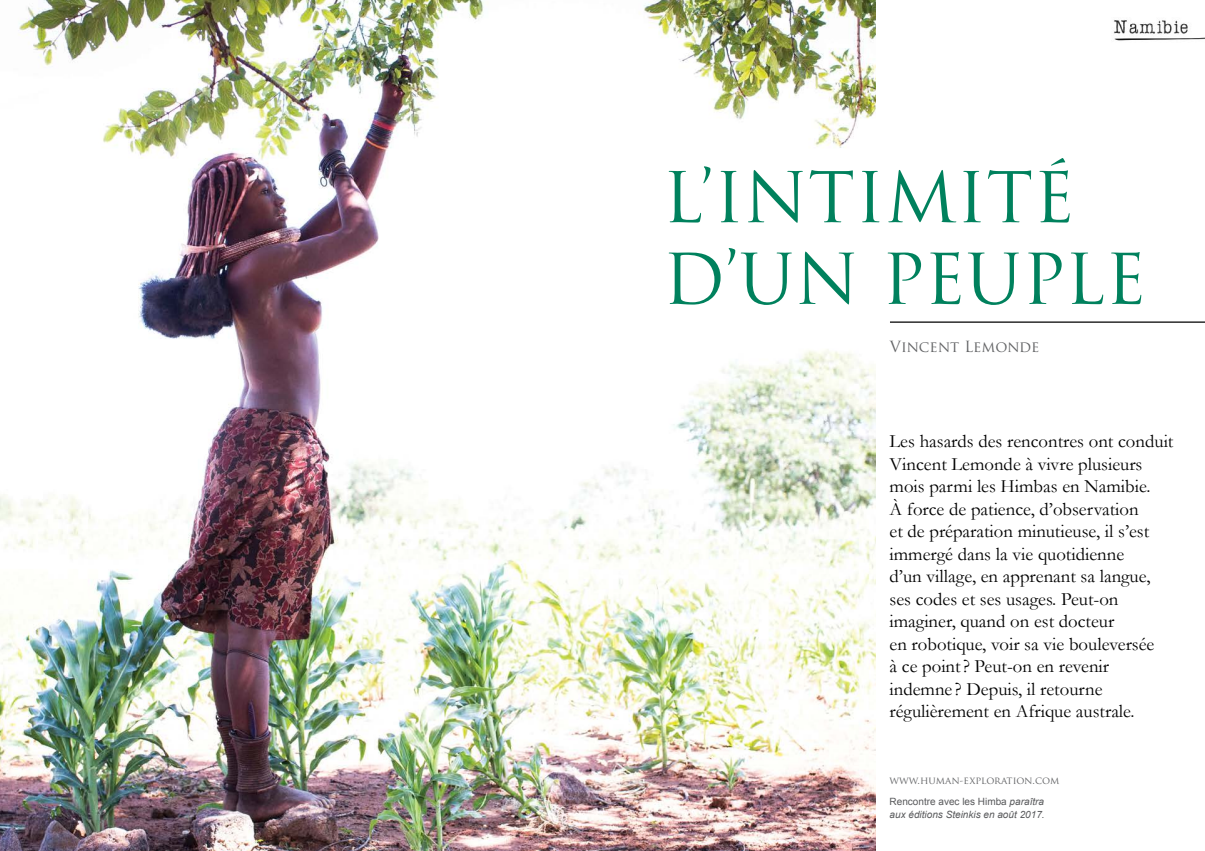
<style>
.page{position:relative;width:1205px;height:851px;background:#fff}
.page>*{position:absolute;margin:0;border:0;box-sizing:border-box;transform-origin:0 0}
.t1{font:68px/81.6px "Trajan Pro";color:#00815d}
.t2{font:18.75px/22.5px "Garamond";color:#000}
.t3{font:15px "Trajan Pro";color:#636466}
.t4{font:italic 10px/12.5px "Arial";color:#58595b}
.t5{font:10px "Trajan Pro";color:#636466}
.s1{font-style:normal}
</style>
<div class="page">
<img style="left:0;top:0;width:875px;height:850px">
<hr style="left:890px;top:321px;width:315px;height:2px;background:#000">
<img style="left:1113px;top:20px;width:92px;height:21px">
<h1 class="t1" style="left:662px;top:156px;width:485px">L’INTIMITé d’un peuple</h1>
<p class="t3" style="left:890px;top:337px;width:151px">Vincent Lemonde</p>
<p class="t2" style="left:889px;top:429px;width:285px">Les hasards des rencontres ont conduit Vincent Lemonde à vivre plusieurs mois parmi les Himbas en Namibie.<br>à force de patience, d’observation<br>et de préparation minutieuse, il s’est immergé dans la vie quotidienne<br>d’un village, en apprenant sa langue, ses codes et ses usages. Peut-on imaginer, quand on est docteur<br>en robotique, voir sa vie bouleversée<br>à ce point? Peut-on en revenir indemne ? Depuis, il retourne régulièrement en Afrique australe.</p>
<p class="t5" style="left:889px;top:773px;width:171px">www.human-exploration.com</p>
<p class="t4" style="left:889px;top:795px;width:157px"><span class="s1">Rencontre avec les Himba</span> paraîtra aux éditions Steinkis en août 2017.</p>
</div>
